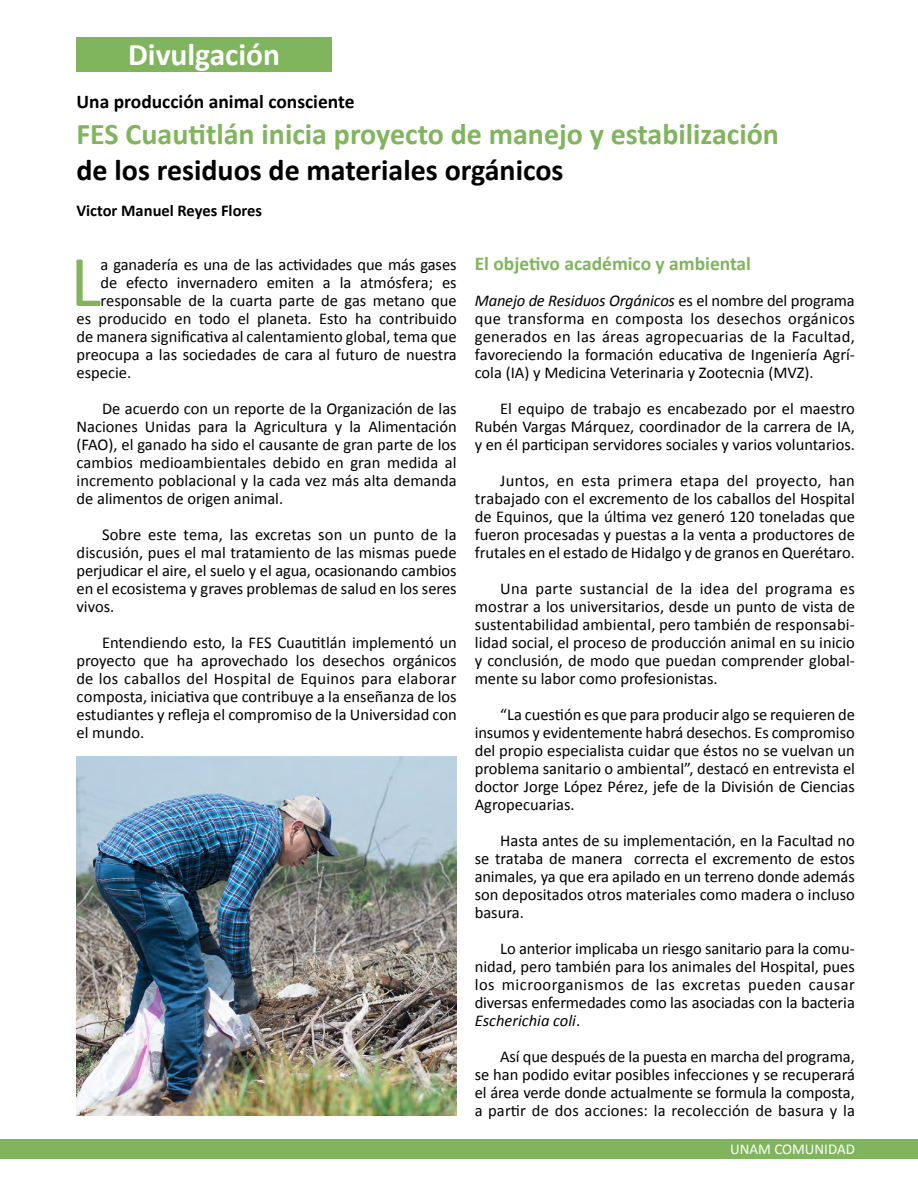
<style>
.page{position:relative;width:918px;height:1188px;background:#fff}
.page>*{position:absolute;margin:0;border:0;box-sizing:border-box;transform-origin:0 0}
.t1{font:73.2px "Calibri";color:#80b45d}
.t2{font:700 31.5px "Calibri";color:#fff}
.t3{font:700 30px "Calibri";color:#80b45d}
.t4{font:700 30px "Calibri";color:#000}
.t5{font:700 19.5px "Calibri";color:#000}
.t6{font:700 19.5px "Calibri";color:#80b45d}
.t7{font:16.5px/18px "Calibri";color:#000;text-align:justify}
.t8{font:700 16.5px "Calibri";color:#000}
.t9{font:15px "Calibri";color:#fff}
.s1{font-style:italic}
</style>
<div class="page">
<div style="left:77px;top:38px;width:255px;height:34px;background:#80b45d"></div>
<div style="left:0;top:1139px;width:918px;height:19px;background:#80b45d"></div>
<img style="left:77px;top:756px;width:380px;height:360px">
<h2 class="t2" style="left:128px;top:34px;width:153px">Divulgación</h2>
<p class="t5" style="left:77px;top:89px;width:279px">Una producción animal consciente</p>
<h3 class="t3" style="left:77px;top:115px;width:704px">FES Cuautitlán inicia proyecto de manejo y estabilización</h3>
<h3 class="t4" style="left:77px;top:151px;width:489px">de los residuos de materiales orgánicos</h3>
<p class="t8" style="left:77px;top:200px;width:187px">Victor Manuel Reyes Flores</p>
<h1 class="t1" style="left:70px;top:235px;width:32px">L</h1>
<p class="t7" style="left:100px;top:256px;width:358px">a ganadería es una de las actividades que más gases</p>
<p class="t6" style="left:475px;top:251px;width:278px">El objetivo académico y ambiental</p>
<p class="t7" style="left:475px;top:292px;width:382px"><span class="s1">Manejo de Residuos Orgánicos</span> es el nombre del programa que transforma en composta los desechos orgánicos generados en las áreas agropecuarias de la Facultad, favoreciendo la formación educativa de Ingeniería Agrí&shy;cola (IA) y Medicina Veterinaria y Zootecnia (MVZ).</p>
<p class="t7" style="left:475px;top:400px;width:382px;text-indent:26px">El equipo de trabajo es encabezado por el maestro Rubén Vargas Márquez, coordinador de la carrera de IA, y en él participan servidores sociales y varios voluntarios.</p>
<p class="t7" style="left:475px;top:472px;width:382px;text-indent:26px">Juntos, en esta primera etapa del proyecto, han trabajado con el excremento de los caballos del Hospital de Equinos, que la última vez generó 120 toneladas que fueron procesadas y puestas a la venta a productores de frutales en el estado de Hidalgo y de granos en Querétaro.</p>
<p class="t7" style="left:475px;top:580px;width:382px;text-indent:26px">Una parte sustancial de la idea del programa es mostrar a los universitarios, desde un punto de vista de sustentabilidad ambiental, pero también de responsabi&shy;lidad social, el proceso de producción animal en su inicio y conclusión, de modo que puedan comprender global&shy;mente su labor como profesionistas.</p>
<p class="t7" style="left:475px;top:706px;width:382px;text-indent:26px">“La cuestión es que para producir algo se requieren de insumos y evidentemente habrá desechos. Es compromiso del propio especialista cuidar que éstos no se vuelvan un problema sanitario o ambiental”, destacó en entrevista el doctor Jorge López Pérez, jefe de la División de Ciencias Agropecuarias.</p>
<p class="t7" style="left:475px;top:832px;width:382px;text-indent:26px">Hasta antes de su implementación, en la Facultad no se trataba de manera correcta el excremento de estos animales, ya que era apilado en un terreno donde además son depositados otros materiales como madera o incluso basura.</p>
<p class="t7" style="left:475px;top:940px;width:382px;text-indent:26px">Lo anterior implicaba un riesgo sanitario para la comu&shy;nidad, pero también para los animales del Hospital, pues los microorganismos de las excretas pueden causar diversas enfermedades como las asociadas con la bacteria <span class="s1">Escherichia coli</span>.</p>
<p class="t7" style="left:475px;top:1048px;width:382px;text-indent:26px">Así que después de la puesta en marcha del programa, se han podido evitar posibles infecciones y se recuperará el área verde donde actualmente se formula la composta, a partir de dos acciones: la recolección de basura y la</p>
<p class="t7" style="left:100px;top:274px;width:358px">de efecto invernadero emiten a la atmósfera; es</p>
<p class="t7" style="left:100px;top:292px;width:358px">responsable de la cuarta parte de gas metano que</p>
<p class="t7" style="left:77px;top:310px;width:382px">es producido en todo el planeta. Esto ha contribuido</p>
<p class="t7" style="left:77px;top:328px;width:382px">de manera significativa al calentamiento global, tema que</p>
<p class="t7" style="left:77px;top:346px;width:382px">preocupa a las sociedades de cara al futuro de nuestra</p>
<p class="t7" style="left:77px;top:364px;width:56px">especie.</p>
<p class="t7" style="left:77px;top:400px;width:382px;text-indent:26px">De acuerdo con un reporte de la Organización de las Naciones Unidas para la Agricultura y la Alimentación (FAO), el ganado ha sido el causante de gran parte de los cambios medioambientales debido en gran medida al incremento poblacional y la cada vez más alta demanda de alimentos de origen animal.</p>
<p class="t7" style="left:77px;top:526px;width:382px;text-indent:26px">Sobre este tema, las excretas son un punto de la discusión, pues el mal tratamiento de las mismas puede perjudicar el aire, el suelo y el agua, ocasionando cambios en el ecosistema y graves problemas de salud en los seres vivos.</p>
<p class="t7" style="left:77px;top:634px;width:382px;text-indent:26px">Entendiendo esto, la FES Cuautitlán implementó un proyecto que ha aprovechado los desechos orgánicos de los caballos del Hospital de Equinos para elaborar composta, iniciativa que contribuye a la enseñanza de los estudiantes y refleja el compromiso de la Universidad con el mundo.</p>
<p class="t9" style="left:730px;top:1140px;width:126px">UNAM COMUNIDAD</p>
</div>
